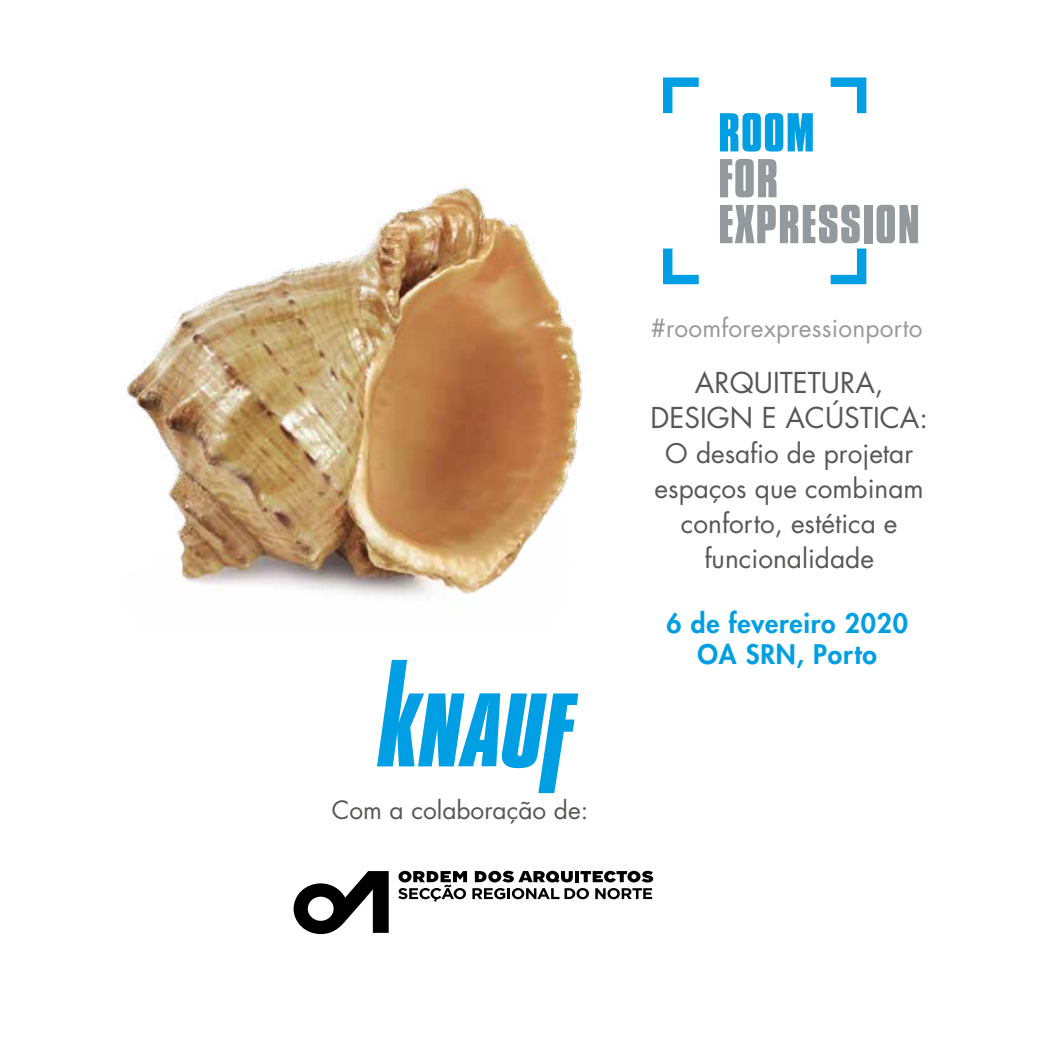
<style>
.page{position:relative;width:1042px;height:1042px;background:#fff}
.page>*{position:absolute;margin:0;border:0;box-sizing:border-box;transform-origin:0 0}
.t1{font:28px/35px "Futura CE";color:#575756;text-align:center}
.t2{font:26.25px/35px "Futura CE";color:#575756;text-align:center}
.t3{font:800 26.25px/31.5px "Futura Std";letter-spacing:.03em;color:#009fe3;text-align:center}
.t4{font:24.5px "Futura Std";letter-spacing:.01em;color:#9a999a}
.t5{font:24.5px "Futura CE";color:#575756}
</style>
<div class="page">
<svg style="left:377px;top:660px;width:201px;height:133px"></svg>
<svg style="left:720px;top:113px;width:93px;height:39px"></svg>
<svg style="left:720px;top:159px;width:56px;height:38px"></svg>
<div style="left:864px;top:205px;width:8px;height:38px;background:#93999c"></div>
<svg style="left:876px;top:205px;width:42px;height:38px"></svg>
<svg style="left:663px;top:77px;width:36px;height:36px"></svg>
<svg style="left:830px;top:77px;width:36px;height:36px"></svg>
<svg style="left:663px;top:248px;width:36px;height:36px"></svg>
<svg style="left:720px;top:205px;width:146px;height:79px"></svg>
<svg style="left:294px;top:871px;width:95px;height:63px"></svg>
<svg style="left:398px;top:871px;width:255px;height:31px"></svg>
<img style="left:125px;top:186px;width:459px;height:410px">
<p class="t5" style="left:332px;top:794px;width:258px">Com a colaboração de:</p>
<p class="t4" style="left:651px;top:312px;width:273px">#roomforexpressionporto</p>
<p class="t1" style="left:650px;top:365px;width:279px">ARQUITETURA,<br>DESIGN E ACÚSTICA:</p>
<p class="t2" style="left:654px;top:436px;width:271px">O desafio de projetar espaços que combinam conforto, estética e funcionalidade</p>
<p class="t3" style="left:666px;top:607px;width:243px">6 de fevereiro 2020<br>OA SRN, Porto</p>
</div>
